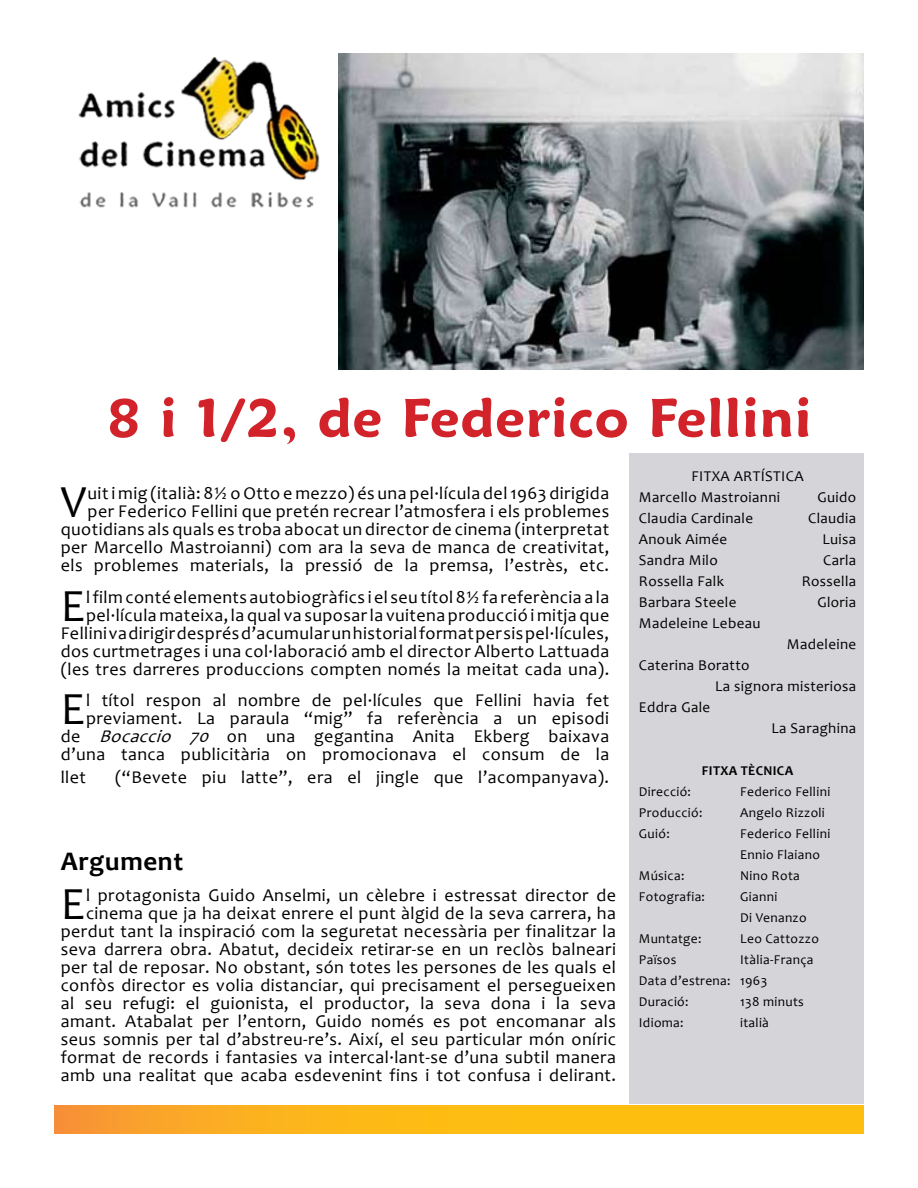
<style>
.page{position:relative;width:918px;height:1188px;background:#fff}
.page>*{position:absolute;margin:0;border:0;box-sizing:border-box;transform-origin:0 0}
.t1{font:600 54px "Maiandra GD";letter-spacing:.025em;color:#d2232a}
.t2{font:46.35px "Candara";color:#000}
.t3{font:700 27px "Candara";letter-spacing:.025em;color:#000}
.t4{font:18px/18px "Candara";letter-spacing:.025em;color:#000;text-align:right}
.t5{font:15px/21px "Candara";letter-spacing:.025em;color:#000}
.t6{font:13.5px/21px "Candara";letter-spacing:.025em;color:#000}
.t7{font:700 13.5px "Candara";letter-spacing:.025em;color:#000}
.s1{font-style:italic}
</style>
<div class="page">
<div style="left:629px;top:453px;width:235px;height:650px;background:#d5d4d9"></div>
<svg style="left:54px;top:1106px;width:810px;height:28px;background:#fcb519"></svg>
<img style="left:338px;top:54px;width:526px;height:315px">
<img style="left:78px;top:57px;width:242px;height:151px">
<h1 class="t1" style="left:107px;top:385px;width:705px">8 i 1/2, de Federico Fellini</h1>
<p class="t4" style="left:61px;top:485px;width:550px">uit i mig (italià: 8½ o Otto e mezzo) és una pel·lícula del 1963 dirigida per Federico Fellini que pretén recrear l’atmosfera i els problemes quotidians als quals es troba abocat un director de cinema (interpretat per Marcello Mastroianni) com ara la seva de manca de creativitat, els problemes materials, la pressió de la premsa, l’estrès, etc.</p>
<h2 class="t2" style="left:61px;top:578px;width:26px">E</h2>
<h2 class="t2" style="left:61px;top:474px;width:27px">V</h2>
<p class="t4" style="left:61px;top:588px;width:550px">l film conté elements autobiogràfics i el seu títol 8½ fa referència a la pel·lícula mateixa, la qual va suposar la vuitena producció i mitja que Fellini va dirigir després d’acumular un historial format per sis pel·lícules, dos curtmetrages i una col·laboració amb el director Alberto Lattuada (les tres darreres produccions compten només la meitat cada una).</p>
<h2 class="t2" style="left:61px;top:681px;width:26px">E</h2>
<p class="t4" style="left:61px;top:692px;width:550px">l títol respon al nombre de pel·lícules que Fellini havia fet previament. La paraula “mig” fa referència a un episodi<br>de <span class="s1">Bocaccio 70</span> on una gegantina Anita Ekberg baixava d’una tanca publicitària on promocionava el consum de la</p>
<p class="t4" style="left:61px;top:768px;width:27px">llet</p>
<p class="t4" style="left:115px;top:768px;width:496px">(“Bevete piu latte”, era el jingle que l’acompanyava).</p>
<h3 class="t3" style="left:61px;top:845px;width:124px">Argument</h3>
<h2 class="t2" style="left:61px;top:876px;width:26px">E</h2>
<p class="t4" style="left:61px;top:887px;width:557px">l protagonista Guido Anselmi, un cèlebre i estressat director de cinema que ja ha deixat enrere el punt àlgid de la seva carrera, ha perdut tant la inspiració com la seguretat necessària per finalitzar la seva darrera obra. Abatut, decideix retirar-se en un reclòs balneari per tal de reposar. No obstant, són totes les persones de les quals el confòs director es volia distanciar, qui precisament el persegueixen al seu refugi: el guionista, el productor, la seva dona i la seva amant. Atabalat per l’entorn, Guido només es pot encomanar als seus somnis per tal d’abstreu-re’s. Així, el seu particular món oníric format de records i fantasies va intercal·lant-se d’una subtil manera amb una realitat que acaba esdevenint fins i tot confusa i delirant.</p>
<p class="t5" style="left:639px;top:466px;width:166px;text-indent:53px">FITXA ARTÍSTICA<br>Marcello Mastroianni</p>
<p class="t5" style="left:818px;top:487px;width:40px">Guido</p>
<p class="t5" style="left:639px;top:508px;width:116px">Claudia Cardinale</p>
<p class="t5" style="left:808px;top:508px;width:50px">Claudia</p>
<p class="t5" style="left:639px;top:529px;width:90px">Anouk Aimée</p>
<p class="t5" style="left:822px;top:529px;width:35px">Luisa</p>
<p class="t5" style="left:639px;top:550px;width:80px">Sandra Milo</p>
<p class="t5" style="left:823px;top:550px;width:35px">Carla</p>
<p class="t5" style="left:639px;top:571px;width:87px">Rossella Falk</p>
<p class="t5" style="left:802px;top:571px;width:56px">Rossella</p>
<p class="t5" style="left:639px;top:592px;width:99px">Barbara Steele</p>
<p class="t5" style="left:817px;top:592px;width:40px">Gloria</p>
<p class="t5" style="left:639px;top:613px;width:123px">Madeleine Lebeau</p>
<p class="t5" style="left:787px;top:634px;width:71px">Madeleine</p>
<p class="t5" style="left:639px;top:655px;width:112px">Caterina Boratto</p>
<p class="t5" style="left:715px;top:676px;width:143px">La signora misteriosa</p>
<p class="t5" style="left:639px;top:697px;width:73px">Eddra Gale</p>
<p class="t5" style="left:772px;top:718px;width:86px">La Saraghina</p>
<p class="t7" style="left:702px;top:763px;width:93px">FITXA TÈCNICA</p>
<p class="t6" style="left:639px;top:781px;width:54px">Direcció:</p>
<p class="t6" style="left:740px;top:781px;width:92px">Federico Fellini</p>
<p class="t6" style="left:639px;top:802px;width:65px">Producció:</p>
<p class="t6" style="left:740px;top:802px;width:86px">Angelo Rizzoli</p>
<p class="t6" style="left:639px;top:823px;width:32px">Guió:</p>
<p class="t6" style="left:740px;top:823px;width:92px">Federico Fellini<br>Ennio Flaiano</p>
<p class="t6" style="left:639px;top:865px;width:47px">Música:</p>
<p class="t6" style="left:740px;top:865px;width:61px">Nino Rota</p>
<p class="t6" style="left:639px;top:886px;width:68px">Fotografia:</p>
<p class="t6" style="left:740px;top:886px;width:68px">Gianni<br>Di Venanzo</p>
<p class="t6" style="left:639px;top:928px;width:64px">Muntatge:</p>
<p class="t6" style="left:740px;top:928px;width:80px">Leo Cattozzo</p>
<p class="t6" style="left:639px;top:949px;width:39px">Països</p>
<p class="t6" style="left:639px;top:949px;width:176px;text-indent:101px">Itàlia-França<br>Data d’estrena: 1963<br>Duració:</p>
<p class="t6" style="left:740px;top:991px;width:65px">138 minuts</p>
<p class="t6" style="left:639px;top:1012px;width:46px">Idioma:</p>
<p class="t6" style="left:740px;top:1012px;width:30px">italià</p>
</div>
